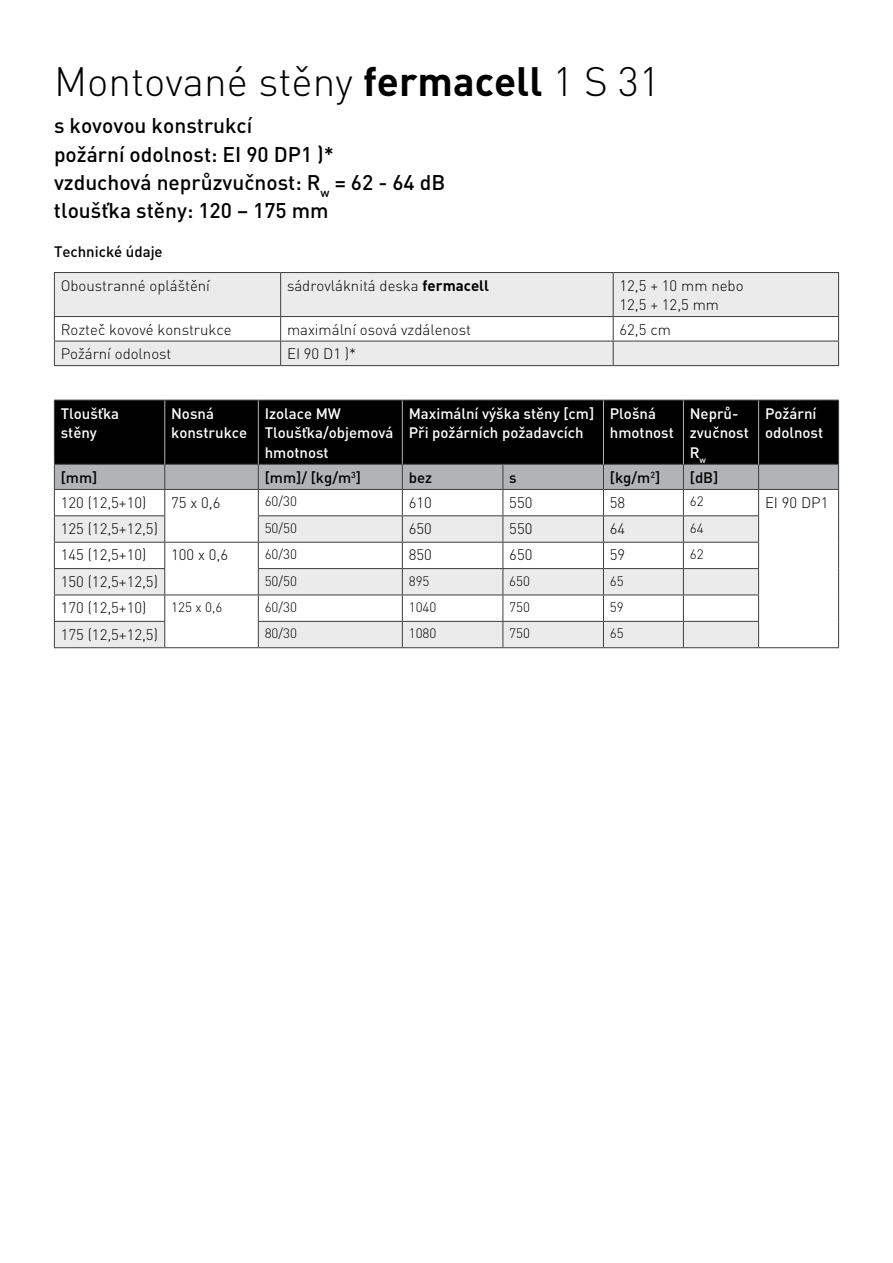
<style>
.page{position:relative;width:893px;height:1263px;background:#fff}
.page>*{position:absolute;margin:0;border:0;box-sizing:border-box;transform-origin:0 0}
.t1{font:300 40.5px "DINCE";color:#000}
.t2{font:500 21px/28.2px "DINCE";color:#000}
.t3{font:300 15px/19.5px "DINCE";color:#000}
.t4{font:500 15px/19.5px "DINCE";color:#fff}
.t5{font:500 15px "DINCE";color:#000}
.t6{font:300 13.5px "DINCE";color:#000}
.s1{font-weight:700}
</style>
<div class="page">
<svg style="left:55px;top:273px;width:783px;height:92px;fill:#ebebec"></svg>
<hr style="left:54px;top:272px;width:227px;height:1px;background:#3e3d40">
<hr style="left:54px;top:273px;width:1px;height:43px;background:#3e3d40">
<hr style="left:281px;top:272px;width:332px;height:1px;background:#3e3d40">
<hr style="left:280px;top:273px;width:1px;height:43px;background:#3e3d40">
<hr style="left:613px;top:272px;width:226px;height:1px;background:#3e3d40">
<hr style="left:613px;top:273px;width:1px;height:43px;background:#3e3d40">
<hr style="left:838px;top:273px;width:1px;height:43px;background:#3e3d40">
<hr style="left:54px;top:316px;width:227px;height:1px;background:#3e3d40">
<hr style="left:281px;top:316px;width:332px;height:1px;background:#3e3d40">
<hr style="left:613px;top:316px;width:226px;height:1px;background:#3e3d40">
<hr style="left:54px;top:341px;width:227px;height:1px;background:#3e3d40">
<svg style="left:54px;top:317px;width:1px;height:48px"></svg>
<hr style="left:281px;top:341px;width:332px;height:1px;background:#3e3d40">
<svg style="left:280px;top:317px;width:1px;height:48px"></svg>
<hr style="left:613px;top:341px;width:226px;height:1px;background:#3e3d40">
<svg style="left:613px;top:317px;width:1px;height:48px"></svg>
<svg style="left:838px;top:317px;width:1px;height:48px"></svg>
<hr style="left:54px;top:365px;width:227px;height:1px;background:#3e3d40">
<hr style="left:281px;top:365px;width:332px;height:1px;background:#3e3d40">
<hr style="left:613px;top:365px;width:226px;height:1px;background:#3e3d40">
<div style="left:55px;top:401px;width:783px;height:63px;background:#000"></div>
<svg style="left:54px;top:465px;width:785px;height:182px"></svg>
<hr style="left:54px;top:647px;width:111px;height:1px;background:#3e3d40">
<hr style="left:165px;top:647px;width:93px;height:1px;background:#3e3d40">
<hr style="left:258px;top:647px;width:144px;height:1px;background:#3e3d40">
<hr style="left:402px;top:647px;width:101px;height:1px;background:#3e3d40">
<hr style="left:503px;top:647px;width:100px;height:1px;background:#3e3d40">
<hr style="left:603px;top:647px;width:80px;height:1px;background:#3e3d40">
<hr style="left:683px;top:647px;width:76px;height:1px;background:#3e3d40">
<hr style="left:759px;top:647px;width:80px;height:1px;background:#3e3d40">
<hr style="left:54px;top:400px;width:111px;height:1px;background:#3e3d40">
<hr style="left:54px;top:400px;width:1px;height:64px;background:#3e3d40">
<hr style="left:165px;top:400px;width:93px;height:1px;background:#3e3d40">
<hr style="left:258px;top:400px;width:144px;height:1px;background:#3e3d40">
<hr style="left:402px;top:400px;width:101px;height:1px;background:#3e3d40">
<hr style="left:503px;top:400px;width:100px;height:1px;background:#3e3d40">
<hr style="left:603px;top:400px;width:80px;height:1px;background:#3e3d40">
<hr style="left:683px;top:400px;width:76px;height:1px;background:#3e3d40">
<hr style="left:759px;top:400px;width:80px;height:1px;background:#3e3d40">
<hr style="left:838px;top:400px;width:1px;height:64px;background:#3e3d40">
<hr style="left:54px;top:464px;width:111px;height:1px;background:#3e3d40">
<hr style="left:165px;top:464px;width:93px;height:1px;background:#3e3d40">
<hr style="left:258px;top:464px;width:144px;height:1px;background:#3e3d40">
<hr style="left:402px;top:464px;width:101px;height:1px;background:#3e3d40">
<hr style="left:503px;top:464px;width:100px;height:1px;background:#3e3d40">
<hr style="left:603px;top:464px;width:80px;height:1px;background:#3e3d40">
<hr style="left:683px;top:464px;width:76px;height:1px;background:#3e3d40">
<hr style="left:759px;top:464px;width:80px;height:1px;background:#3e3d40">
<hr style="left:164px;top:400px;width:1px;height:64px;background:#b1b3b4">
<hr style="left:258px;top:400px;width:1px;height:64px;background:#b1b3b4">
<hr style="left:402px;top:400px;width:1px;height:64px;background:#b1b3b4">
<hr style="left:603px;top:400px;width:1px;height:64px;background:#b1b3b4">
<hr style="left:683px;top:400px;width:1px;height:64px;background:#b1b3b4">
<hr style="left:758px;top:400px;width:1px;height:64px;background:#b1b3b4">
<h1 class="t1" style="left:54px;top:56px;width:607px">Montované stěny <span class="s1">fermacell</span> 1 S 31</h1>
<h2 class="t2" style="left:54px;top:111px;width:393px">s kovovou konstrukcí<br>požární odolnost: EI 90 DP1 )*<br>vzduchová neprůzvučnost: R<sub>w</sub> = 62 - 64 dB tloušťka stěny: 120 – 175 mm</h2>
<p class="t5" style="left:54px;top:242px;width:110px">Technické údaje</p>
<p class="t3" style="left:61px;top:276px;width:151px">Oboustranné opláštění</p>
<p class="t3" style="left:287px;top:276px;width:203px">sádrovláknitá deska <span class="s1">fermacell</span></p>
<p class="t3" style="left:620px;top:276px;width:125px">12,5 + 10 mm nebo<br>12,5 + 12,5 mm</p>
<p class="t3" style="left:61px;top:320px;width:172px">Rozteč kovové konstrukce</p>
<p class="t3" style="left:287px;top:320px;width:186px">maximální osová vzdálenost</p>
<p class="t3" style="left:620px;top:320px;width:53px">62,5 cm</p>
<p class="t3" style="left:61px;top:344px;width:112px">Požární odolnost</p>
<p class="t3" style="left:287px;top:344px;width:71px">EI 90 D1 )*</p>
<p class="t4" style="left:61px;top:403px;width:60px">Tloušťka stěny</p>
<p class="t4" style="left:171px;top:403px;width:78px">Nosná konstrukce</p>
<p class="t4" style="left:265px;top:403px;width:130px">Izolace MW<br>Tloušťka/objemová hmotnost</p>
<p class="t4" style="left:409px;top:403px;width:187px">Maximální výška stěny [cm]<br>Při požárních požadavcích</p>
<p class="t4" style="left:610px;top:403px;width:66px">Plošná hmotnost</p>
<p class="t4" style="left:690px;top:403px;width:61px">Neprů&shy;zvučnost<br>R<sub>w</sub></p>
<p class="t4" style="left:765px;top:403px;width:60px">Požární odolnost</p>
<p class="t5" style="left:61px;top:468px;width:38px">[mm]</p>
<p class="t5" style="left:265px;top:468px;width:98px">[mm]/ [kg/m<sup>3</sup>]</p>
<p class="t5" style="left:409px;top:468px;width:25px">bez</p>
<p class="t5" style="left:509px;top:468px;width:9px">s</p>
<p class="t5" style="left:610px;top:468px;width:52px">[kg/m<sup>2</sup>]</p>
<p class="t5" style="left:690px;top:468px;width:30px">[dB]</p>
<p class="t3" style="left:61px;top:492px;width:87px">120 (12,5+10)</p>
<p class="t3" style="left:171px;top:492px;width:51px">75 x 0,6</p>
<p class="t6" style="left:265px;top:493px;width:34px">60/30</p>
<p class="t3" style="left:409px;top:492px;width:25px">610</p>
<p class="t3" style="left:509px;top:492px;width:25px">550</p>
<p class="t3" style="left:610px;top:492px;width:17px">58</p>
<p class="t6" style="left:690px;top:493px;width:15px">62</p>
<p class="t3" style="left:765px;top:492px;width:65px">EI 90 DP1</p>
<p class="t3" style="left:61px;top:519px;width:99px">125 (12,5+12,5)</p>
<p class="t6" style="left:265px;top:519px;width:34px">50/50</p>
<p class="t3" style="left:409px;top:519px;width:25px">650</p>
<p class="t3" style="left:509px;top:519px;width:25px">550</p>
<p class="t3" style="left:610px;top:519px;width:17px">64</p>
<p class="t6" style="left:690px;top:519px;width:15px">64</p>
<p class="t3" style="left:61px;top:545px;width:87px">145 (12,5+10)</p>
<p class="t3" style="left:171px;top:545px;width:58px">100 x 0,6</p>
<p class="t6" style="left:265px;top:546px;width:34px">60/30</p>
<p class="t3" style="left:409px;top:545px;width:25px">850</p>
<p class="t3" style="left:509px;top:545px;width:25px">650</p>
<p class="t3" style="left:610px;top:545px;width:17px">59</p>
<p class="t6" style="left:690px;top:546px;width:15px">62</p>
<p class="t3" style="left:61px;top:572px;width:99px">150 (12,5+12,5)</p>
<p class="t6" style="left:265px;top:572px;width:34px">50/50</p>
<p class="t6" style="left:409px;top:572px;width:22px">895</p>
<p class="t6" style="left:509px;top:572px;width:22px">650</p>
<p class="t6" style="left:610px;top:572px;width:15px">65</p>
<p class="t3" style="left:61px;top:598px;width:87px">170 (12,5+10)</p>
<p class="t6" style="left:171px;top:599px;width:53px">125 x 0,6</p>
<p class="t6" style="left:265px;top:599px;width:34px">60/30</p>
<p class="t6" style="left:409px;top:599px;width:29px">1040</p>
<p class="t6" style="left:509px;top:599px;width:22px">750</p>
<p class="t6" style="left:610px;top:599px;width:15px">59</p>
<p class="t3" style="left:61px;top:624px;width:99px">175 (12,5+12,5)</p>
<p class="t6" style="left:265px;top:625px;width:34px">80/30</p>
<p class="t6" style="left:409px;top:625px;width:29px">1080</p>
<p class="t6" style="left:509px;top:625px;width:22px">750</p>
<p class="t6" style="left:610px;top:625px;width:15px">65</p>
</div>
